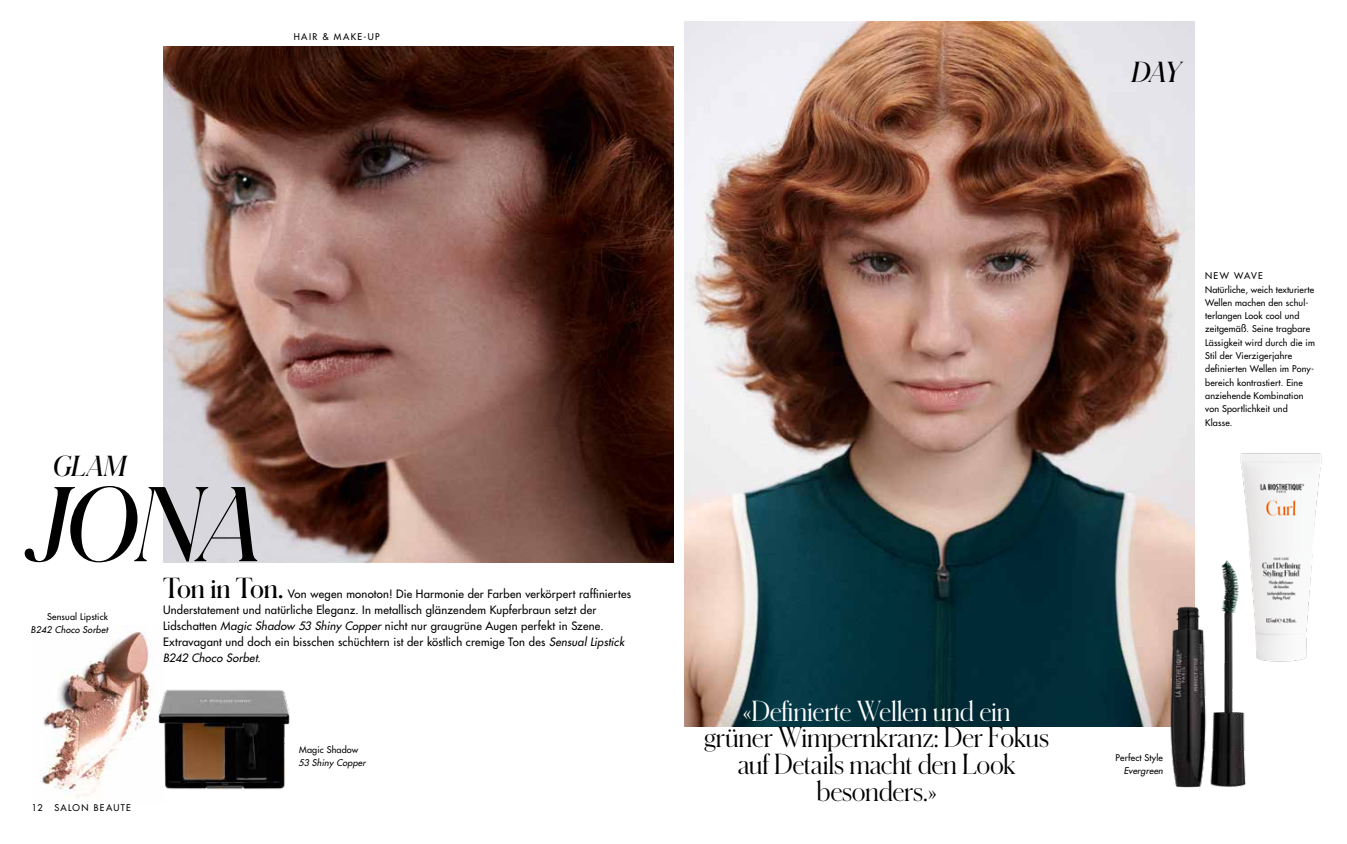
<style>
.page{position:relative;width:1347px;height:844px;background:#fff}
.page>*{position:absolute;margin:0;border:0;box-sizing:border-box;transform-origin:0 0}
.t1{font:italic 600 98.75px "Schnyder M";color:#000}
.t2{font:300 27px/26.6px "Schnyder M";letter-spacing:-.015em;color:#000;text-align:center}
.t3{font:300 27px "Schnyder M";letter-spacing:-.015em;color:#fff}
.t4{font:600 27px "Schnyder M";letter-spacing:-.01em;color:#000}
.t5{font:italic 600 27px "Schnyder M";letter-spacing:-.01em;color:#000}
.t6{font:500 11.25px/16px "Futura Std";letter-spacing:.02em;color:#000}
.t7{font:500 9px/13.2px "Futura Std";letter-spacing:.02em;color:#000}
.t8{font:italic 500 9px "Futura Std";letter-spacing:.02em;color:#000}
.t9{font:500 9px "Futura Std";letter-spacing:.15em;color:#000}
.t10{font:500 9px "Futura Std";letter-spacing:.145em;color:#000}
.s1{font-style:italic}
</style>
<div class="page">
<img style="left:41px;top:632px;width:108px;height:166px">
<img style="left:684px;top:21px;width:510px;height:705px">
<img style="left:1240px;top:453px;width:82px;height:209px">
<img style="left:163px;top:46px;width:510px;height:516px">
<img style="left:1159px;top:546px;width:95px;height:242px">
<img style="left:131px;top:677px;width:159px;height:121px">
<p class="t9" style="left:294px;top:31px;width:87px">HAIR &amp; MAKE-UP</p>
<h2 class="t5" style="left:1131px;top:54px;width:51px">DAY</h2>
<h2 class="t5" style="left:53px;top:447px;width:75px">GLAM</h2>
<h1 class="t1" style="left:27px;top:456px;width:237px">JONA</h1>
<p class="t7" style="left:47px;top:609px;width:62px">Sensual Lipstick</p>
<p class="t8" style="left:31px;top:624px;width:78px">B242 Choco Sorbet</p>
<h2 class="t4" style="left:163px;top:569px;width:122px">Ton in Ton.</h2>
<p class="t6" style="left:163px;top:586px;width:469px;text-indent:125px">Von wegen monoton! Die Harmonie der Farben verkörpert raffiniertes Understatement und natürliche Eleganz. In metallisch glänzendem Kupferbraun setzt der Lidschatten <span class="s1">Magic Shadow 53 Shiny Copper</span> nicht nur graugrüne Augen perfekt in Szene.<br>Extravagant und doch ein bisschen schüchtern ist der köstlich cremige Ton des <span class="s1">Sensual Lipstick B242 Choco Sorbet.</span></p>
<p class="t7" style="left:32px;top:801px;width:12px">12</p>
<p class="t10" style="left:54px;top:802px;width:78px">SALON BEAUTE</p>
<p class="t7" style="left:299px;top:742px;width:61px">Magic Shadow</p>
<p class="t8" style="left:298px;top:756px;width:69px">53 Shiny Copper</p>
<p class="t7" style="left:1205px;top:269px;width:111px">NEW WAVE<br>Natürliche, weich texturierte<br>Wellen machen den schul&shy;terlangen Look cool und zeitgemäß. Seine tragbare<br>Lässigkeit wird durch die im<br>Stil der Vierzigerjahre definierten Wellen im Pony&shy;bereich kontrastiert. Eine anziehende Kombination von Sportlichkeit und<br>Klasse.</p>
<h2 class="t3" style="left:742px;top:692px;width:270px">«Definierte Wellen und ein</h2>
<h2 class="t2" style="left:704px;top:723px;width:347px">grüner Wimpernkranz: Der Fokus auf Details macht den Look besonders.»</h2>
<p class="t7" style="left:1115px;top:750px;width:49px">Perfect Style</p>
<p class="t8" style="left:1123px;top:764px;width:41px">Evergreen</p>
</div>
